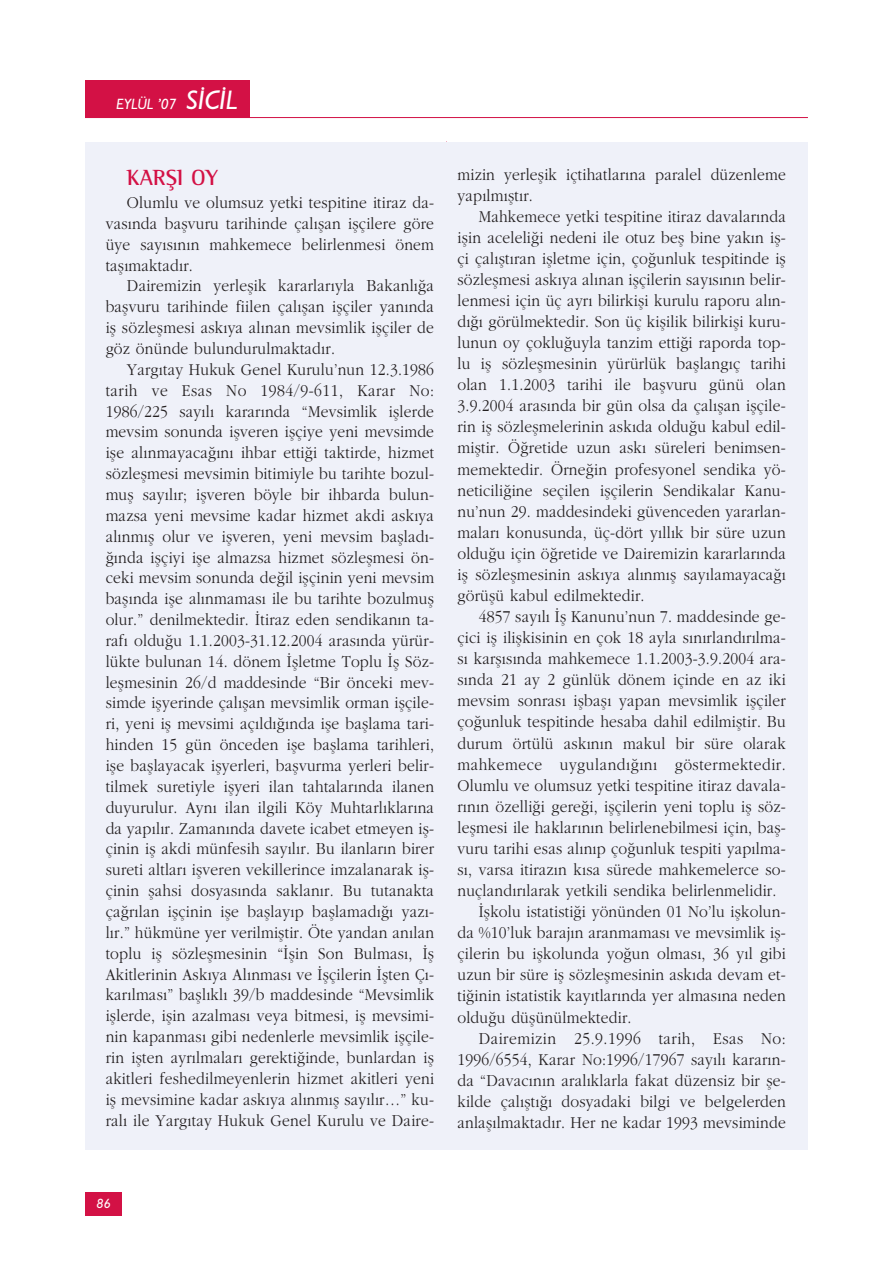
<style>
.page{position:relative;width:893px;height:1263px;background:#fff}
.page>*{position:absolute;margin:0;border:0;box-sizing:border-box;transform-origin:0 0}
.t1{font:700 22.5px "Rotis Semi Serif";letter-spacing:-.005em;color:#d31145}
.t2{font:17.25px/20.9px "Garamond Turk";letter-spacing:.015em;color:#231f20;text-align:justify;scale:.9 1}
.t3{font:17.25px "Garamond Turk";letter-spacing:.035em;color:#231f20;scale:.9 1}
.t4{font:italic 500 15px "Gill Sans";color:#fff}
.t5{font:italic 500 13.5px "Gill Sans";color:#fff}
.s1{font-size:27px}
</style>
<div class="page">
<div style="left:85px;top:1192px;width:37px;height:23px;background:#d31145"></div>
<div style="left:85px;top:81px;width:164px;height:37px;background:#d31145"></div>
<hr style="left:85px;top:117px;width:723px;height:1px;background:#d31145">
<div style="left:85px;top:142px;width:723px;height:1007px;background:#eff1f9"></div>
<p class="t4" style="left:116px;top:99px;width:122px">EYLÜL ’07 <span class="s1">S‹C‹L</span></p>
<h1 class="t1" style="left:127px;top:169px;width:93px">KARfiI OY</h1>
<p class="t2" style="left:106px;top:193px;width:366px;text-indent:21px">Olumlu ve olumsuz yetki tespitine itiraz da&shy;vas›nda baflvuru tarihinde çal›flan iflçilere göre üye say›s›n›n mahkemece belirlenmesi önem tafl›maktad›r.</p>
<p class="t2" style="left:106px;top:277px;width:366px;text-indent:21px">Dairemizin yerleflik kararlar›yla Bakanl›¤a baflvuru tarihinde fiilen çal›flan iflçiler yan›nda ifl sözleflmesi ask›ya al›nan mevsimlik iflçiler de göz önünde bulundurulmaktad›r.</p>
<p class="t2" style="left:106px;top:360px;width:366px;text-indent:21px">Yarg›tay Hukuk Genel Kurulu’nun 12.3.1986 tarih ve Esas No 1984/9-611, Karar No:<br>1986/225 say›l› karar›nda “Mevsimlik ifllerde mevsim sonunda iflveren iflçiye yeni mevsimde ifle al›nmayaca¤›n› ihbar etti¤i taktirde, hizmet sözleflmesi mevsimin bitimiyle bu tarihte bozul&shy;mufl say›l›r; iflveren böyle bir ihbarda bulun&shy;mazsa yeni mevsime kadar hizmet akdi ask›ya al›nm›fl olur ve iflveren, yeni mevsim bafllad›- ¤›nda iflçiyi ifle almazsa hizmet sözleflmesi ön&shy;ceki mevsim sonunda de¤il iflçinin yeni mevsim bafl›nda ifle al›nmamas› ile bu tarihte bozulmufl olur.” denilmektedir. ‹tiraz eden sendikan›n ta&shy;raf› oldu¤u 1.1.2003-31.12.2004 aras›nda yürür&shy;lükte bulunan 14. dönem ‹flletme Toplu ‹fl Söz&shy;leflmesinin 26/d maddesinde “Bir önceki mev&shy;simde iflyerinde çal›flan mevsimlik orman iflçile&shy;ri, yeni ifl mevsimi aç›ld›¤›nda ifle bafllama tari&shy;hinden 15 gün önceden ifle bafllama tarihleri, ifle bafllayacak iflyerleri, baflvurma yerleri belir&shy;tilmek suretiyle iflyeri ilan tahtalar›nda ilanen duyurulur. Ayn› ilan ilgili Köy Muhtarl›klar›na da yap›l›r. Zaman›nda davete icabet etmeyen ifl&shy;çinin ifl akdi münfesih say›l›r. Bu ilanlar›n birer sureti altlar› iflveren vekillerince imzalanarak ifl&shy;çinin flahsi dosyas›nda saklan›r. Bu tutanakta ça¤r›lan iflçinin ifle bafllay›p bafllamad›¤› yaz›- l›r.” hükmüne yer verilmifltir. Öte yandan an›lan toplu ifl sözleflmesinin “‹flin Son Bulmas›, ‹fl Akitlerinin Ask›ya Al›nmas› ve ‹flçilerin ‹flten Ç›- kar›lmas›” bafll›kl› 39/b maddesinde “Mevsimlik ifllerde, iflin azalmas› veya bitmesi, ifl mevsimi&shy;nin kapanmas› gibi nedenlerle mevsimlik iflçile&shy;rin iflten ayr›lmalar› gerekti¤inde, bunlardan ifl akitleri feshedilmeyenlerin hizmet akitleri yeni ifl mevsimine kadar ask›ya al›nm›fl say›l›r…” ku&shy;ral› ile Yarg›tay Hukuk Genel Kurulu ve Daire-</p>
<p class="t2" style="left:457px;top:165px;width:366px">mizin yerleflik içtihatlar›na paralel düzenleme yap›lm›flt›r.</p>
<p class="t2" style="left:457px;top:207px;width:366px;text-indent:21px">Mahkemece yetki tespitine itiraz davalar›nda iflin aceleli¤i nedeni ile otuz befl bine yak›n ifl&shy;çi çal›flt›ran iflletme için, ço¤unluk tespitinde ifl sözleflmesi ask›ya al›nan iflçilerin say›s›n›n belir&shy;lenmesi için üç ayr› bilirkifli kurulu raporu al›n&shy;d›¤› görülmektedir. Son üç kiflilik bilirkifli kuru&shy;lunun oy çoklu¤uyla tanzim etti¤i raporda top&shy;lu ifl sözleflmesinin yürürlük bafllang›ç tarihi olan 1.1.2003 tarihi ile baflvuru günü olan 3.9.2004 aras›nda bir gün olsa da çal›flan iflçile&shy;rin ifl sözleflmelerinin ask›da oldu¤u kabul edil&shy;mifltir. Ö¤retide uzun ask› süreleri benimsen&shy;memektedir. Örne¤in profesyonel sendika yö&shy;neticili¤ine seçilen iflçilerin Sendikalar Kanu&shy;nu’nun 29. maddesindeki güvenceden yararlan&shy;malar› konusunda, üç-dört y›ll›k bir süre uzun oldu¤u için ö¤retide ve Dairemizin kararlar›nda ifl sözleflmesinin ask›ya al›nm›fl say›lamayaca¤› görüflü kabul edilmektedir.</p>
<p class="t2" style="left:479px;top:607px;width:343px">4857 say›l› ‹fl Kanunu’nun 7. maddesinde ge-</p>
<p class="t2" style="left:457px;top:629px;width:366px">çici ifl iliflkisinin en çok 18 ayla s›n›rland›r›lma-</p>
<p class="t2" style="left:457px;top:650px;width:366px">s› karfl›s›nda mahkemece 1.1.2003-3.9.2004 ara-</p>
<p class="t2" style="left:457px;top:671px;width:366px">s›nda 21 ay 2 günlük dönem içinde en az iki</p>
<p class="t2" style="left:457px;top:692px;width:366px">mevsim sonras› iflbafl› yapan mevsimlik iflçiler</p>
<p class="t2" style="left:457px;top:713px;width:366px">ço¤unluk tespitinde hesaba dahil edilmifltir. Bu</p>
<p class="t2" style="left:457px;top:734px;width:366px">durum örtülü ask›n›n makul bir süre olarak</p>
<p class="t3" style="left:457px;top:757px;width:366px">mahkemece uyguland›¤›n› göstermektedir.</p>
<p class="t2" style="left:457px;top:776px;width:366px">Olumlu ve olumsuz yetki tespitine itiraz davala-</p>
<p class="t2" style="left:457px;top:797px;width:366px">r›n›n özelli¤i gere¤i, iflçilerin yeni toplu ifl söz-</p>
<p class="t2" style="left:457px;top:818px;width:366px">leflmesi ile haklar›n›n belirlenebilmesi için, bafl-</p>
<p class="t2" style="left:457px;top:839px;width:366px">vuru tarihi esas al›n›p ço¤unluk tespiti yap›lma-</p>
<p class="t2" style="left:457px;top:860px;width:366px">s›, varsa itiraz›n k›sa sürede mahkemelerce so-</p>
<p class="t2" style="left:457px;top:881px;width:356px">nuçland›r›larak yetkili sendika belirlenmelidir.</p>
<p class="t2" style="left:479px;top:903px;width:343px">‹flkolu istatisti¤i yönünden 01 No’lu iflkolun-</p>
<p class="t2" style="left:457px;top:924px;width:366px">da %10’luk baraj›n aranmamas› ve mevsimlik ifl-</p>
<p class="t2" style="left:457px;top:945px;width:366px">çilerin bu iflkolunda yo¤un olmas›, 36 y›l gibi</p>
<p class="t2" style="left:457px;top:966px;width:366px">uzun bir süre ifl sözleflmesinin ask›da devam et-</p>
<p class="t2" style="left:457px;top:987px;width:366px">ti¤inin istatistik kay›tlar›nda yer almas›na neden</p>
<p class="t2" style="left:457px;top:1008px;width:195px">oldu¤u düflünülmektedir.</p>
<p class="t3" style="left:479px;top:1031px;width:343px">Dairemizin 25.9.1996 tarih, Esas No:</p>
<p class="t2" style="left:457px;top:1050px;width:366px">1996/6554, Karar No:1996/17967 say›l› karar›n-</p>
<p class="t2" style="left:457px;top:1071px;width:366px">da “Davac›n›n aral›klarla fakat düzensiz bir fle-</p>
<p class="t2" style="left:457px;top:1092px;width:366px">kilde çal›flt›¤› dosyadaki bilgi ve belgelerden</p>
<p class="t2" style="left:457px;top:1113px;width:366px">anlafl›lmaktad›r. Her ne kadar 1993 mevsiminde</p>
<p class="t5" style="left:97px;top:1198px;width:16px">86</p>
</div>
